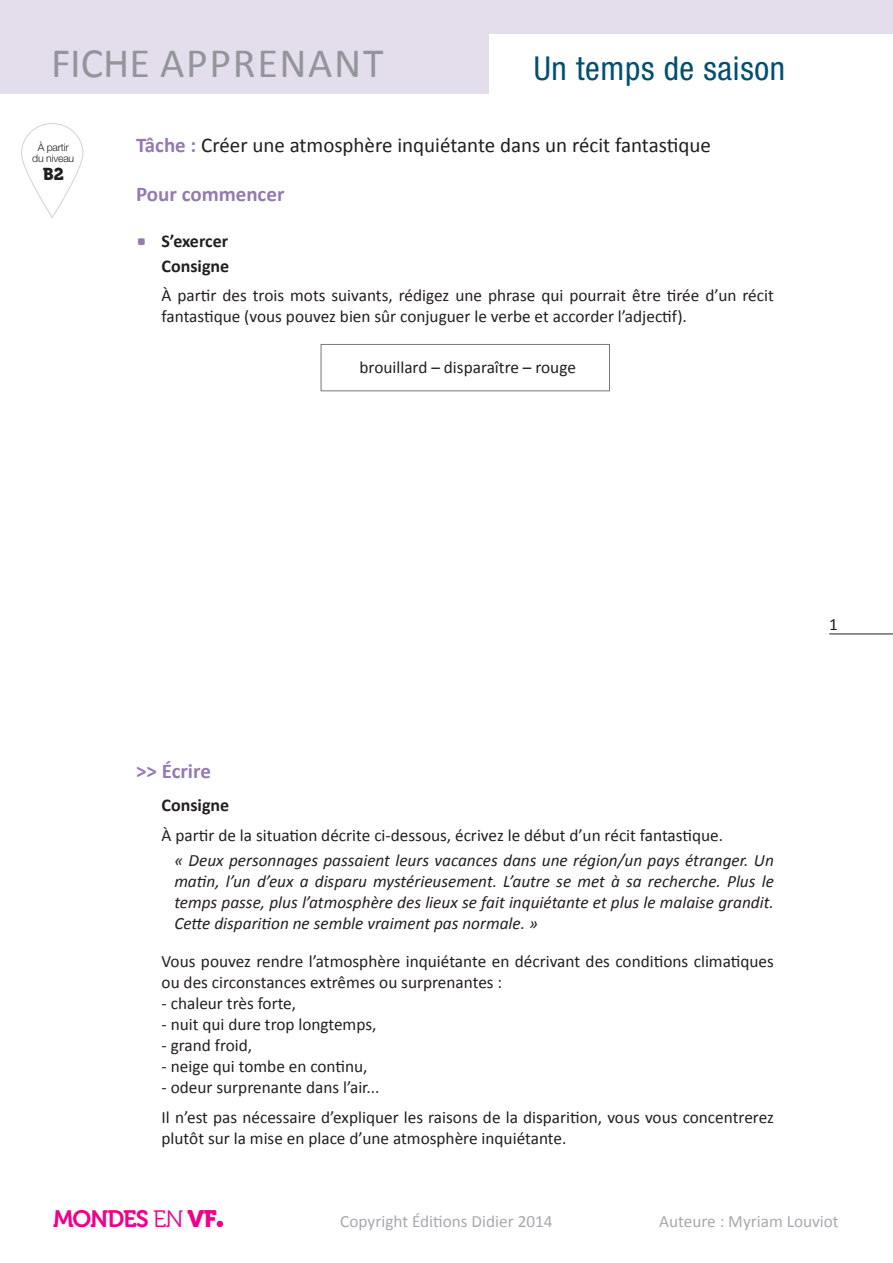
<style>
.page{position:relative;width:893px;height:1263px;background:#fff}
.page>*{position:absolute;margin:0;border:0;box-sizing:border-box;transform-origin:0 0}
.t1{font:42px "Calibri";letter-spacing:.04em;color:#939598}
.t2{font:condensed 33px "Helvetica Neue LT Std";letter-spacing:.02em;color:#004f71}
.t3{font:23.7px "Museo 700";letter-spacing:-.05em;color:#ed028c}
.tache{font:21px "Calibri";color:#231f20}
.TitreChevrons{font:700 21px "Calibri";color:#947ab0}
.consigne{font:700 18px "Calibri";color:#231f20}
.titre_puce_carrée{font:700 18px "Calibri";color:#231f20}
.TC_retrait_6mm{font:17.25px/21px "Calibri";color:#231f20}
.TC_retrait_6mm-2{font:italic 17.25px/21px "Calibri";color:#231f20;text-align:justify}
.t4{font:17.25px "Calibri";color:#a8a9ad}
.TEXT_C{font:17.25px "Calibri";color:#231f20}
.t5{font:17.1px "Museo 900";color:#231f20}
.t6{font:300 10.5px/11.6px "Helvetica Neue LT Std";letter-spacing:-.02em;color:#231f20;text-align:center}
.s1{font-weight:700;color:#947ab0}
.s2{font-family:"Museo 300"}
.s3{font-family:"Museo 900"}
</style>
<div class="page">
<div style="left:0;top:0;width:893px;height:94px;background:#e3ddec"></div>
<div style="left:489px;top:34px;width:404px;height:82px;background:#fff"></div>
<div style="left:21px;top:123px;width:62px;height:95px;background:#fff;border:1px solid #d1d2d4;border-radius:30px"></div>
<svg style="left:217px;top:1221px;width:6px;height:6px"></svg>
<hr style="left:829px;top:633px;width:64px;height:1px;background:#231f20">
<div style="left:321px;top:344px;width:289px;height:47px;border:1px solid #76787b"></div>
<h1 class="t1" style="left:51px;top:37px;width:334px">FICHE APPRENANT</h1>
<h2 class="t2" style="left:534px;top:49px;width:253px">Un temps de saison</h2>
<p class="t6" style="left:32px;top:141px;width:43px">À partir du niveau</p>
<p class="t5" style="left:43px;top:165px;width:22px">B2</p>
<p class="tache" style="left:136px;top:132px;width:576px"><span class="s1">Tâche :</span> Créer une atmosphère inquiétante dans un récit fantastique</p>
<p class="TitreChevrons" style="left:136px;top:181px;width:150px">Pour commencer</p>
<p class="titre_puce_carrée" style="left:162px;top:229px;width:68px">S’exercer</p>
<p class="consigne" style="left:162px;top:254px;width:69px">Consigne</p>
<p class="TC_retrait_6mm" style="left:162px;top:285px;width:614px">À partir des trois mots suivants, rédigez une phrase qui pourrait être tirée d’un récit fantastique (vous pouvez bien sûr conjuguer le verbe et accorder l’adjectif).</p>
<p class="TC_retrait_6mm" style="left:360px;top:357px;width:218px">brouillard – disparaître – rouge</p>
<p class="TitreChevrons" style="left:136px;top:757px;width:76px">&gt;&gt; Écrire</p>
<p class="consigne" style="left:162px;top:794px;width:69px">Consigne</p>
<p class="TC_retrait_6mm" style="left:162px;top:825px;width:563px">À partir de la situation décrite ci-dessous, écrivez le début d’un récit fantastique.</p>
<p class="TC_retrait_6mm-2" style="left:174px;top:849px;width:601px">« Deux personnages passaient leurs vacances dans une région/un pays étranger. Un matin, l’un d’eux a disparu mystérieusement. L’autre se met à sa recherche. Plus le temps passe, plus l’atmosphère des lieux se fait inquiétante et plus le malaise grandit.<br>Cette disparition ne semble vraiment pas normale. »</p>
<p class="TC_retrait_6mm" style="left:162px;top:951px;width:614px">Vous pouvez rendre l’atmosphère inquiétante en décrivant des conditions climatiques ou des circonstances extrêmes ou surprenantes :</p>
<p class="TC_retrait_6mm" style="left:162px;top:993px;width:136px">- chaleur très forte,</p>
<p class="TC_retrait_6mm" style="left:162px;top:1014px;width:216px">- nuit qui dure trop longtemps,</p>
<p class="TC_retrait_6mm" style="left:162px;top:1035px;width:92px">- grand froid,</p>
<p class="TC_retrait_6mm" style="left:162px;top:1056px;width:207px">- neige qui tombe en continu,</p>
<p class="TC_retrait_6mm" style="left:162px;top:1077px;width:220px">- odeur surprenante dans l’air...</p>
<p class="TC_retrait_6mm" style="left:162px;top:1106px;width:614px">Il n’est pas nécessaire d’expliquer les raisons de la disparition, vous vous concentrerez plutôt sur la mise en place d’une atmosphère inquiétante.</p>
<p class="TEXT_C" style="left:829px;top:613px;width:10px">1</p>
<h3 class="t3" style="left:53px;top:1205px;width:165px">MONDES <span class="s2">EN</span> <span class="s3">VF</span></h3>
<p class="t4" style="left:659px;top:1210px;width:181px">Auteure : Myriam Louviot</p>
<p class="t4" style="left:340px;top:1210px;width:214px">Copyright Éditions Didier 2014</p>
</div>
